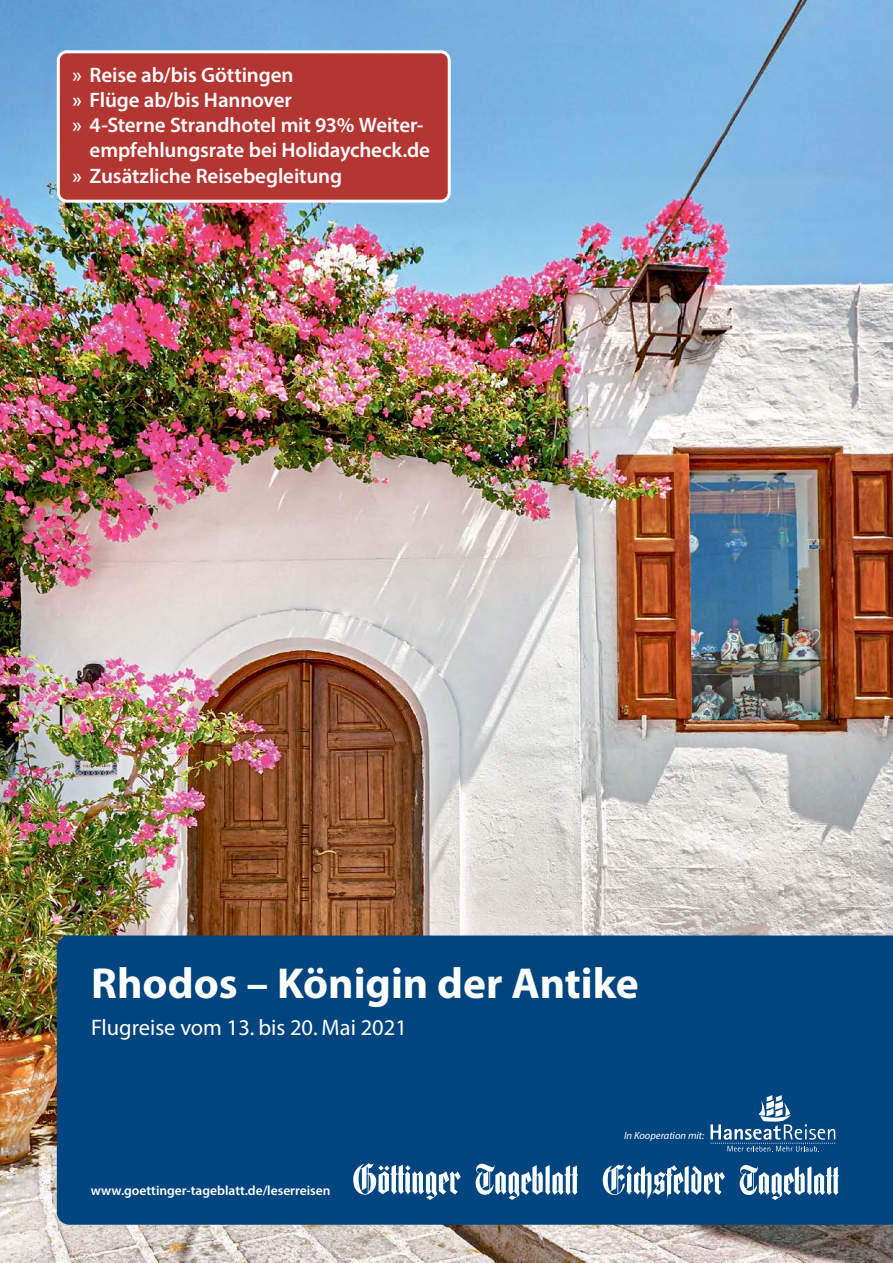
<style>
.page{position:relative;width:893px;height:1263px;background:#fff}
.page>*{position:absolute;margin:0;border:0;box-sizing:border-box;transform-origin:0 0}
.t1{font:700 43.5px "Myriad Pro";color:#fff}
.t2{font:22.5px "Myriad Pro";color:#fff}
.t3{font:600 21px "Myriad Pro";letter-spacing:-.005em;color:#fff}
.t4{font:600 13.5px "Myriad Pro";color:#fff}
.t5{font:italic 10.5px "Myriad Pro";color:#fff}
</style>
<div class="page">
<img style="left:0;top:0;width:893px;height:1263px">
<div style="left:57px;top:935px;width:836px;height:290px;background:#00457f"></div>
<svg style="left:710px;top:1095px;width:125px;height:57px"></svg>
<svg style="left:353px;top:1163px;width:108px;height:37px"></svg>
<svg style="left:476px;top:1163px;width:102px;height:37px"></svg>
<svg style="left:740px;top:1164px;width:99px;height:36px"></svg>
<svg style="left:602px;top:1164px;width:123px;height:35px"></svg>
<div style="left:58px;top:52px;width:391px;height:149px;background:#b33632;border-radius:9px"></div>
<div style="left:57px;top:50px;width:394px;height:153px;border:3px solid #fff;border-radius:9px"></div>
<p class="t3" style="left:73px;top:61px;width:222px">» Reise ab/bis Göttingen</p>
<p class="t3" style="left:73px;top:87px;width:221px">» Flüge ab/bis Hannover</p>
<p class="t3" style="left:73px;top:112px;width:352px">» 4-Sterne Strandhotel mit 93% Weiter-</p>
<p class="t3" style="left:90px;top:137px;width:342px">empfehlungsrate bei Holidaycheck.de</p>
<p class="t3" style="left:73px;top:162px;width:271px">» Zusätzliche Reisebegleitung</p>
<h1 class="t1" style="left:91px;top:955px;width:549px">Rhodos – Königin der Antike</h1>
<p class="t2" style="left:91px;top:1013px;width:317px">Flugreise vom 13. bis 20. Mai 2021</p>
<p class="t4" style="left:91px;top:1182px;width:241px">www.goettinger-tageblatt.de/leserreisen</p>
<p class="t5" style="left:624px;top:1129px;width:82px">In Kooperation mit:</p>
</div>
